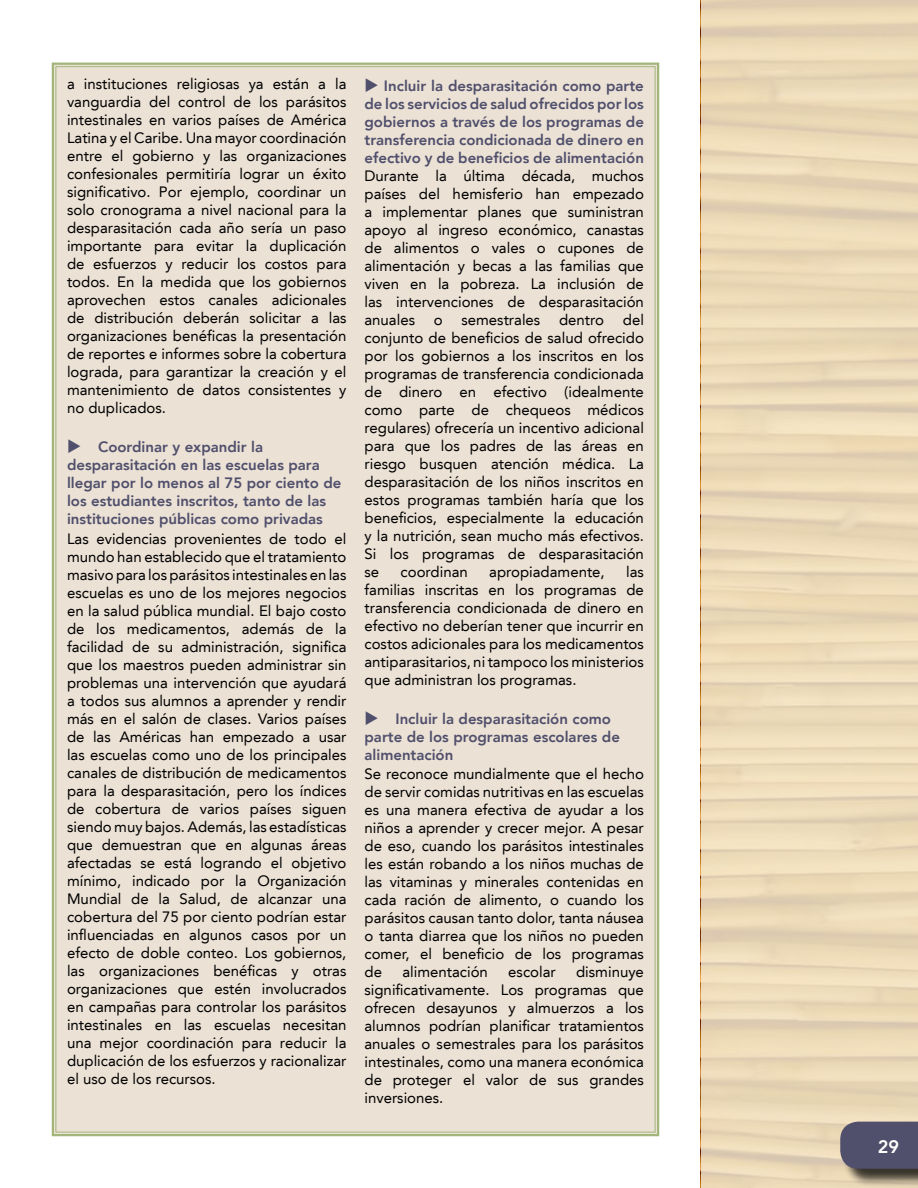
<style>
.page{position:relative;width:918px;height:1188px;background:#fff}
.page>*{position:absolute;margin:0;border:0;box-sizing:border-box;transform-origin:0 0}
.t1{font:800 18px "Avenir LT";color:#fff}
.t2{font:15px/18px "Avenir LT";color:#000;text-align:justify}
.t3{font:800 15px/18px "Avenir LT";color:#504f6c}
</style>
<div class="page">
<svg style="left:701px;top:0;width:217px;height:1188px;background:#ebd8b7"></svg>
<div style="left:843px;top:1124px;width:75px;height:64px;background:#000;opacity:.75"></div>
<div style="left:840px;top:1122px;width:78px;height:47px;background:#504f6c"></div>
<div style="left:51px;top:62px;width:609px;height:1075px;background:#ebe1d5"></div>
<p class="t2" style="left:67px;top:75px;width:281px">a instituciones religiosas ya están a la vanguardia del control de los parásitos intestinales en varios países de América Latina y el Caribe. Una mayor coordinación entre el gobierno y las organizaciones confesionales permitiría lograr un éxito significativo. Por ejemplo, coordinar un solo cronograma a nivel nacional para la desparasitación cada año sería un paso importante para evitar la duplicación de esfuerzos y reducir los costos para todos. En la medida que los gobiernos aprovechen estos canales adicionales de distribución deberán solicitar a las organizaciones benéficas la presentación de reportes e informes sobre la cobertura lograda, para garantizar la creación y el mantenimiento de datos consistentes y no duplicados.</p>
<p class="t3" style="left:67px;top:438px;width:276px">◆ Coordinar y expandir la desparasitación en las escuelas para llegar por lo menos al 75 por ciento de los estudiantes inscritos, tanto de las instituciones públicas como privadas</p>
<p class="t2" style="left:67px;top:530px;width:281px">Las evidencias provenientes de todo el mundo han establecido que el tratamiento masivo para los parásitos intestinales en las escuelas es uno de los mejores negocios en la salud pública mundial. El bajo costo de los medicamentos, además de la facilidad de su administración, significa que los maestros pueden administrar sin problemas una intervención que ayudará a todos sus alumnos a aprender y rendir más en el salón de clases. Varios países de las Américas han empezado a usar las escuelas como uno de los principales canales de distribución de medicamentos para la desparasitación, pero los índices de cobertura de varios países siguen siendo muy bajos. Además, las estadísticas que demuestran que en algunas áreas afectadas se está logrando el objetivo mínimo, indicado por la Organización Mundial de la Salud, de alcanzar una cobertura del 75 por ciento podrían estar influenciadas en algunos casos por un efecto de doble conteo. Los gobiernos, las organizaciones benéficas y otras organizaciones que estén involucrados en campañas para controlar los parásitos intestinales en las escuelas necesitan una mejor coordinación para reducir la duplicación de los esfuerzos y racionalizar el uso de los recursos.</p>
<p class="t3" style="left:365px;top:76px;width:281px;text-align:justify">◆ Incluir la desparasitación como parte de los servicios de salud ofrecidos por los gobiernos a través de los programas de transferencia condicionada de dinero en efectivo y de beneficios de alimentación</p>
<p class="t2" style="left:365px;top:166px;width:281px">Durante la última década, muchos países del hemisferio han empezado a implementar planes que suministran apoyo al ingreso económico, canastas de alimentos o vales o cupones de alimentación y becas a las familias que viven en la pobreza. La inclusión de las intervenciones de desparasitación anuales o semestrales dentro del conjunto de beneficios de salud ofrecido por los gobiernos a los inscritos en los programas de transferencia condicionada de dinero en efectivo (idealmente como parte de chequeos médicos regulares) ofrecería un incentivo adicional para que los padres de las áreas en riesgo busquen atención médica. La desparasitación de los niños inscritos en estos programas también haría que los beneficios, especialmente la educación y la nutrición, sean mucho más efectivos.<br>Si los programas de desparasitación se</p>
<p class="t2" style="left:365px;top:562px;width:281px;text-indent:262px">las familias inscritas en los programas de transferencia condicionada de dinero en efectivo no deberían tener que incurrir en costos adicionales para los medicamentos antiparasitarios, ni tampoco los ministerios que administran los programas.</p>
<p class="t3" style="left:365px;top:710px;width:257px">◆ Incluir la desparasitación como parte de los programas escolares de alimentación</p>
<p class="t2" style="left:365px;top:765px;width:281px">Se reconoce mundialmente que el hecho de servir comidas nutritivas en las escuelas es una manera efectiva de ayudar a los niños a aprender y crecer mejor. A pesar de eso, cuando los parásitos intestinales les están robando a los niños muchas de las vitaminas y minerales contenidas en cada ración de alimento, o cuando los parásitos causan tanto dolor, tanta náusea o tanta diarrea que los niños no pueden comer, el beneficio de los programas de</p>
<p class="t2" style="left:401px;top:562px;width:69px">coordinan</p>
<p class="t2" style="left:489px;top:562px;width:117px">apropiadamente,</p>
<p class="t2" style="left:365px;top:963px;width:281px;text-indent:212px">disminuye significativamente. Los programas que ofrecen desayunos y almuerzos a los alumnos podrían planificar tratamientos anuales o semestrales para los parásitos intestinales, como una manera económica de proteger el valor de sus grandes inversiones.</p>
<p class="t2" style="left:402px;top:963px;width:87px">alimentación</p>
<p class="t2" style="left:508px;top:963px;width:49px">escolar</p>
<p class="t1" style="left:878px;top:1136px;width:23px">29</p>
</div>
